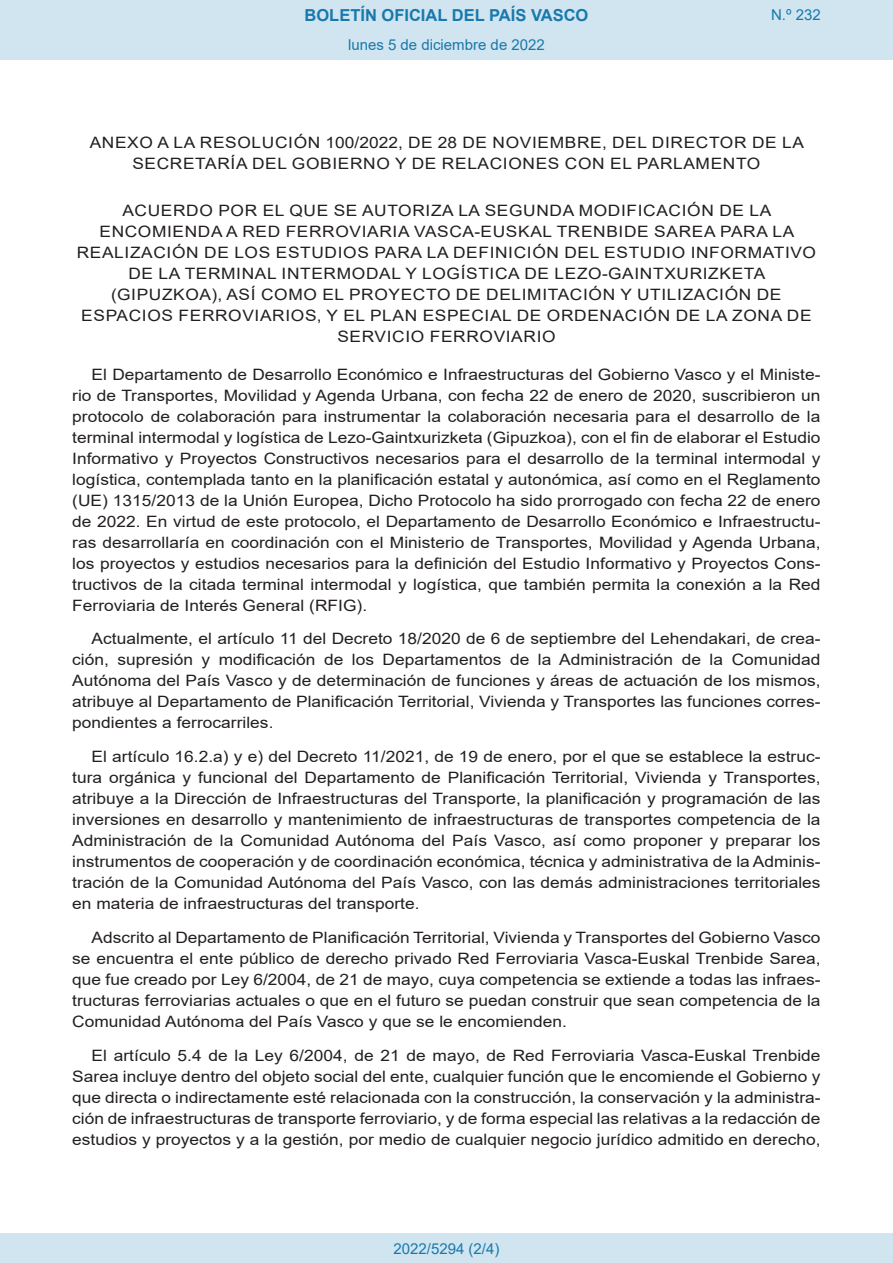
<style>
.page{position:relative;width:893px;height:1263px;background:#fff}
.page>*{position:absolute;margin:0;border:0;box-sizing:border-box;transform-origin:0 0}
.t1{font:700 16.5px "Arial";color:#1879ad}
.BOPVDetalle{font:15.6px/21px "Arial";color:#231f20;text-align:justify;scale:1.11 1}
.BOPVClave{font:15.6px/21px "Arial";letter-spacing:.035em;color:#231f20;text-align:center;scale:1.11 1}
.Paginacion_Centro{font:15px "Arial";color:#1879ad}
</style>
<div class="page">
<div style="left:0;top:0;width:893px;height:60px;background:#d0e5f0"></div>
<div style="left:0;top:1233px;width:893px;height:30px;background:#d0e5f0"></div>
<p class="t1" style="left:305px;top:3px;width:285px">BOLETÍN OFICIAL DEL PAÍS VASCO</p>
<p class="Paginacion_Centro" style="left:348px;top:35px;width:198px">lunes 5 de diciembre de 2022</p>
<p class="Paginacion_Centro" style="left:771px;top:5px;width:51px">N.º 232</p>
<p class="BOPVClave" style="left:90px;top:132px;width:645px">ANEXO A LA RESOLUCIÓN 100/2022, DE 28 DE NOVIEMBRE, DEL DIRECTOR DE LA<br>SECRETARÍA DEL GOBIERNO Y DE RELACIONES CON EL PARLAMENTO</p>
<p class="BOPVClave" style="left:77px;top:200px;width:668px">ACUERDO POR EL QUE SE AUTORIZA LA SEGUNDA MODIFICACIÓN DE LA ENCOMIENDA A RED FERROVIARIA VASCA-EUSKAL TRENBIDE SAREA PARA LA REALIZACIÓN DE LOS ESTUDIOS PARA LA DEFINICIÓN DEL ESTUDIO INFORMATIVO DE LA TERMINAL INTERMODAL Y LOGÍSTICA DE LEZO-GAINTXURIZKETA (GIPUZKOA), ASÍ COMO EL PROYECTO DE DELIMITACIÓN Y UTILIZACIÓN DE ESPACIOS FERROVIARIOS, Y EL PLAN ESPECIAL DE ORDENACIÓN DE LA ZONA DE SERVICIO FERROVIARIO</p>
<p class="BOPVDetalle" style="left:72px;top:364px;width:676px;text-indent:19px">El Departamento de Desarrollo Económico e Infraestructuras del Gobierno Vasco y el Ministe&shy;rio de Transportes, Movilidad y Agenda Urbana, con fecha 22 de enero de 2020, suscribieron un protocolo de colaboración para instrumentar la colaboración necesaria para el desarrollo de la terminal intermodal y logística de Lezo-Gaintxurizketa (Gipuzkoa), con el fin de elaborar el Estudio Informativo y Proyectos Constructivos necesarios para el desarrollo de la terminal intermodal y logística, contemplada tanto en la planificación estatal y autonómica, así como en el Reglamento (UE) 1315/2013 de la Unión Europea, Dicho Protocolo ha sido prorrogado con fecha 22 de enero de 2022. En virtud de este protocolo, el Departamento de Desarrollo Económico e Infraestructu&shy;ras desarrollaría en coordinación con el Ministerio de Transportes, Movilidad y Agenda Urbana, los proyectos y estudios necesarios para la definición del Estudio Informativo y Proyectos Cons&shy;tructivos de la citada terminal intermodal y logística, que también permita la conexión a la Red Ferroviaria de Interés General (RFIG).</p>
<p class="BOPVDetalle" style="left:72px;top:628px;width:676px;text-indent:19px">Actualmente, el artículo 11 del Decreto 18/2020 de 6 de septiembre del Lehendakari, de crea&shy;ción, supresión y modificación de los Departamentos de la Administración de la Comunidad Autónoma del País Vasco y de determinación de funciones y áreas de actuación de los mismos, atribuye al Departamento de Planificación Territorial, Vivienda y Transportes las funciones corres&shy;pondientes a ferrocarriles.</p>
<p class="BOPVDetalle" style="left:72px;top:746px;width:676px;text-indent:19px">El artículo 16.2.a) y e) del Decreto 11/2021, de 19 de enero, por el que se establece la estruc&shy;tura orgánica y funcional del Departamento de Planificación Territorial, Vivienda y Transportes, atribuye a la Dirección de Infraestructuras del Transporte, la planificación y programación de las inversiones en desarrollo y mantenimiento de infraestructuras de transportes competencia de la Administración de la Comunidad Autónoma del País Vasco, así como proponer y preparar los instrumentos de cooperación y de coordinación económica, técnica y administrativa de la Adminis&shy;tración de la Comunidad Autónoma del País Vasco, con las demás administraciones territoriales en materia de infraestructuras del transporte.</p>
<p class="BOPVDetalle" style="left:72px;top:927px;width:676px;text-indent:19px">Adscrito al Departamento de Planificación Territorial, Vivienda y Transportes del Gobierno Vasco se encuentra el ente público de derecho privado Red Ferroviaria Vasca-Euskal Trenbide Sarea, que fue creado por Ley 6/2004, de 21 de mayo, cuya competencia se extiende a todas las infraes&shy;tructuras ferroviarias actuales o que en el futuro se puedan construir que sean competencia de la Comunidad Autónoma del País Vasco y que se le encomienden.</p>
<p class="BOPVDetalle" style="left:72px;top:1045px;width:676px;text-indent:19px">El artículo 5.4 de la Ley 6/2004, de 21 de mayo, de Red Ferroviaria Vasca-Euskal Trenbide Sarea incluye dentro del objeto social del ente, cualquier función que le encomiende el Gobierno y que directa o indirectamente esté relacionada con la construcción, la conservación y la administra&shy;ción de infraestructuras de transporte ferroviario, y de forma especial las relativas a la redacción de estudios y proyectos y a la gestión, por medio de cualquier negocio jurídico admitido en derecho,</p>
<p class="Paginacion_Centro" style="left:393px;top:1238px;width:107px">2022/5294 (2/4)</p>
</div>
